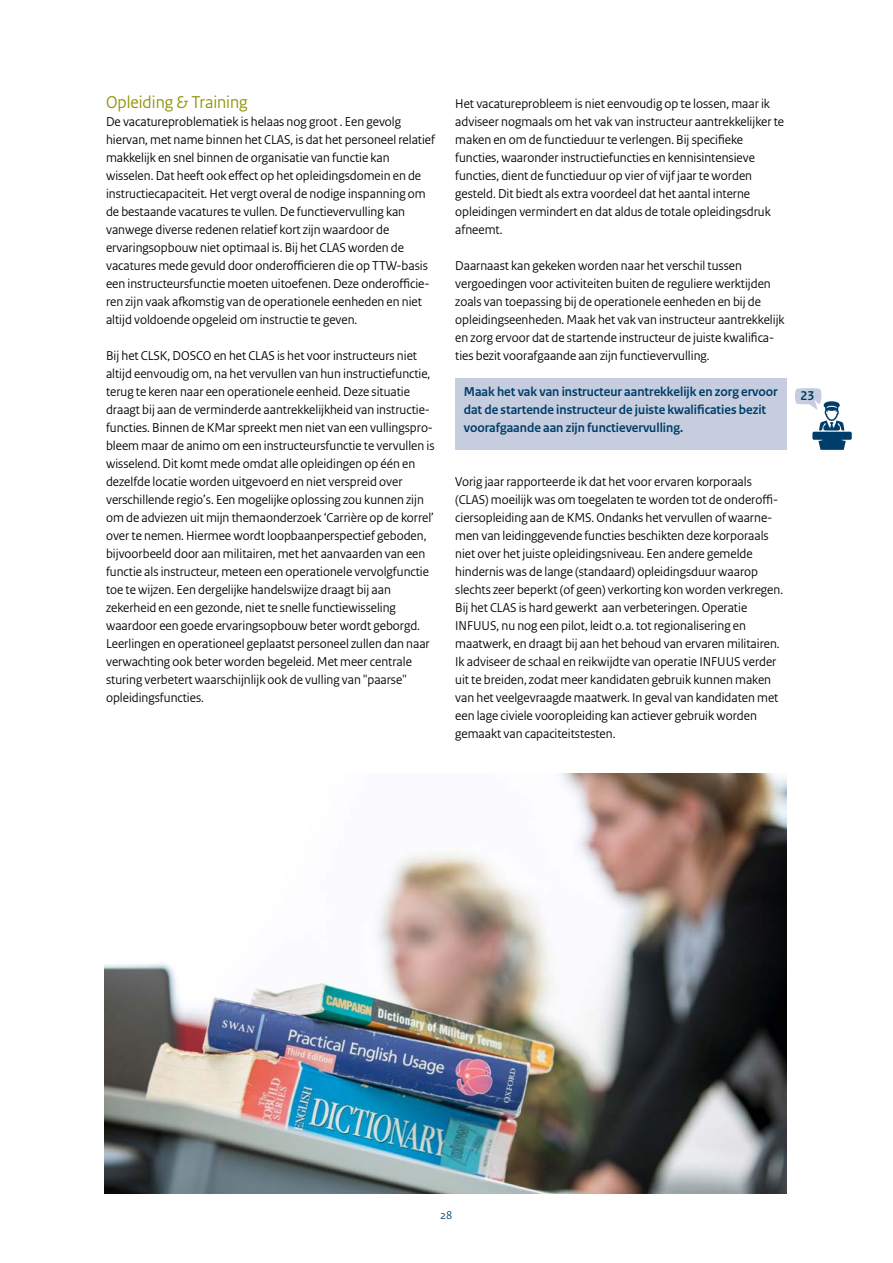
<style>
.page{position:relative;width:893px;height:1263px;background:#fff}
.page>*{position:absolute;margin:0;border:0;box-sizing:border-box;transform-origin:0 0}
.t1{font:18px "Rijksoverheid Sans Heading";color:#8e9300}
.t2{font:13.5px/18px "Rijksoverheid Sans Heading";color:#000}
.t3{font:700 13.5px/18px "Rijksoverheid Sans Heading";color:#003d6a}
.t4{font:12px "Rijksoverheid Sans Heading";color:#003d6a}
</style>
<div class="page">
<div style="left:455px;top:378px;width:332px;height:72px;background:#c5cdde"></div>
<svg style="left:795px;top:388px;width:57px;height:62px"></svg>
<img style="left:105px;top:774px;width:682px;height:420px">
<h1 class="t1" style="left:106px;top:92px;width:143px">Opleiding &amp; Training</h1>
<p class="t2" style="left:106px;top:113px;width:330px">De vacatureproblematiek is helaas nog groot . Een gevolg hiervan, met name binnen het CLAS, is dat het personeel relatief makkelijk en snel binnen de organisatie van functie kan wisselen. Dat heeft ook effect op het opleidingsdomein en de instructiecapaciteit. Het vergt overal de nodige inspanning om de bestaande vacatures te vullen. De functievervulling kan vanwege diverse redenen relatief kort zijn waardoor de ervaringsopbouw niet optimaal is. Bij het CLAS worden de vacatures mede gevuld door onderofficieren die op TTW-basis een instructeursfunctie moeten uitoefenen. Deze onderofficie&shy;ren zijn vaak afkomstig van de operationele eenheden en niet altijd voldoende opgeleid om instructie te geven.</p>
<p class="t2" style="left:106px;top:347px;width:330px">Bij het CLSK, DOSCO en het CLAS is het voor instructeurs niet altijd eenvoudig om, na het vervullen van hun instructiefunctie, terug te keren naar een operationele eenheid. Deze situatie draagt bij aan de verminderde aantrekkelijkheid van instructie&shy;functies. Binnen de KMar spreekt men niet van een vullingspro&shy;bleem maar de animo om een instructeursfunctie te vervullen is wisselend. Dit komt mede omdat alle opleidingen op één en dezelfde locatie worden uitgevoerd en niet verspreid over verschillende regio’s. Een mogelijke oplossing zou kunnen zijn om de adviezen uit mijn themaonderzoek ‘Carrière op de korrel’ over te nemen. Hiermee wordt loopbaanperspectief geboden, bijvoorbeeld door aan militairen, met het aanvaarden van een functie als instructeur, meteen een operationele vervolgfunctie toe te wijzen. Een dergelijke handelswijze draagt bij aan zekerheid en een gezonde, niet te snelle functiewisseling waardoor een goede ervaringsopbouw beter wordt geborgd.<br>Leerlingen en operationeel geplaatst personeel zullen dan naar verwachting ook beter worden begeleid. Met meer centrale sturing verbetert waarschijnlijk ook de vulling van "paarse" opleidingsfuncties.</p>
<p class="t2" style="left:455px;top:95px;width:330px">Het vacatureprobleem is niet eenvoudig op te lossen, maar ik adviseer nogmaals om het vak van instructeur aantrekkelijker te maken en om de functieduur te verlengen. Bij specifieke functies, waaronder instructiefuncties en kennisintensieve functies, dient de functieduur op vier of vijf jaar te worden gesteld. Dit biedt als extra voordeel dat het aantal interne opleidingen vermindert en dat aldus de totale opleidingsdruk afneemt.</p>
<p class="t2" style="left:455px;top:257px;width:331px">Daarnaast kan gekeken worden naar het verschil tussen vergoedingen voor activiteiten buiten de reguliere werktijden zoals van toepassing bij de operationele eenheden en bij de opleidingseenheden. Maak het vak van instructeur aantrekkelijk en zorg ervoor dat de startende instructeur de juiste kwalifica&shy;ties bezit voorafgaande aan zijn functievervulling.</p>
<p class="t3" style="left:464px;top:383px;width:315px">Maak het vak van instructeur aantrekkelijk en zorg ervoor dat de startende instructeur de juiste kwalificaties bezit voorafgaande aan zijn functievervulling.</p>
<p class="t3" style="left:800px;top:387px;width:15px">23</p>
<p class="t2" style="left:455px;top:473px;width:329px">Vorig jaar rapporteerde ik dat het voor ervaren korporaals (CLAS) moeilijk was om toegelaten te worden tot de onderoffi&shy;ciersopleiding aan de KMS. Ondanks het vervullen of waarne&shy;men van leidinggevende functies beschikten deze korporaals niet over het juiste opleidingsniveau. Een andere gemelde hindernis was de lange (standaard) opleidingsduur waarop slechts zeer beperkt (of geen) verkorting kon worden verkregen.<br>Bij het CLAS is hard gewerkt aan verbeteringen. Operatie INFUUS, nu nog een pilot, leidt o.a. tot regionalisering en maatwerk, en draagt bij aan het behoud van ervaren militairen.<br>Ik adviseer de schaal en reikwijdte van operatie INFUUS verder uit te breiden, zodat meer kandidaten gebruik kunnen maken van het veelgevraagde maatwerk. In geval van kandidaten met een lage civiele vooropleiding kan actiever gebruik worden gemaakt van capaciteitstesten.</p>
<p class="t4" style="left:441px;top:1208px;width:13px">28</p>
</div>
